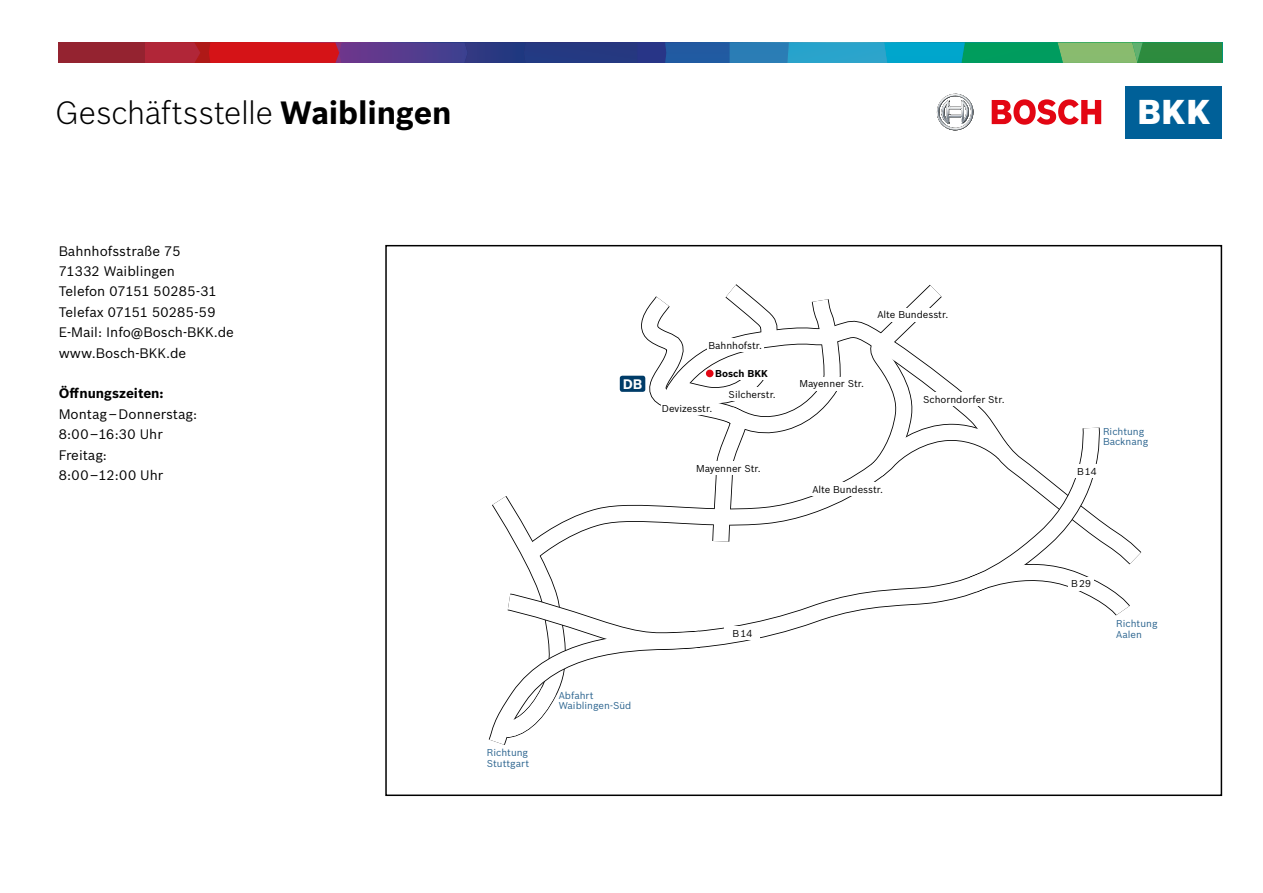
<style>
.page{position:relative;width:1263px;height:893px;background:#fff}
.page>*{position:absolute;margin:0;border:0;box-sizing:border-box;transform-origin:0 0}
.t1{font:900 33.75px "Bosch Sans";color:#fff}
.t2{font:300 31.5px "Bosch Sans";letter-spacing:-.01em;color:#000}
.t3{font:13.5px/20.4px "Bosch Sans";color:#000}
.t4{font:700 13.5px "Bosch Sans";color:#000}
.t5{font:700 13.5px "Bosch Sans";color:#fff}
.t6{font:9.75px "Bosch Sans";color:#000}
.t7{font:9.75px/10.6px "Bosch Sans";color:#2a638e}
.t8{font:700 9.75px "Bosch Sans";color:#000}
.s1{font-weight:700}
</style>
<div class="page">
<div style="left:59px;top:43px;width:86px;height:20px;background:#942330"></div>
<svg style="left:145px;top:43px;width:1077px;height:20px"></svg>
<svg style="left:992px;top:99px;width:109px;height:26px"></svg>
<svg style="left:937px;top:94px;width:37px;height:37px"></svg>
<div style="left:1125px;top:86px;width:97px;height:52px;background:#006098"></div>
<svg style="left:488px;top:284px;width:652px;height:461px"></svg>
<div style="left:1068px;top:577px;width:26px;height:13px;background:#fff"></div>
<div style="left:725px;top:626px;width:35px;height:14px;background:#fff"></div>
<div style="left:707px;top:338px;width:56px;height:14px;background:#fff"></div>
<div style="left:620px;top:376px;width:25px;height:16px;background:#003c68;border-radius:3px"></div>
<h2 class="t2" style="left:55px;top:91px;width:398px">Geschäftsstelle <span class="s1">Waiblingen</span></h2>
<h1 class="t1" style="left:1137px;top:91px;width:75px">BKK</h1>
<p class="t3" style="left:59px;top:240px;width:177px">Bahnhofsstraße 75<br>71332 Waiblingen<br>Telefon 07151 50285-31<br>Telefax 07151 50285-59<br>E-Mail: Info@Bosch-BKK.de www.Bosch-BKK.de</p>
<p class="t4" style="left:59px;top:383px;width:106px">Öffnungszeiten:</p>
<p class="t3" style="left:59px;top:403px;width:140px">Montag – Donnerstag:<br>8:00 –16:30 Uhr<br>Freitag:<br>8:00 –12:00 Uhr</p>
<p class="t5" style="left:623px;top:374px;width:21px">DB</p>
<p class="t6" style="left:708px;top:338px;width:55px">Bahnhofstr.</p>
<p class="t8" style="left:715px;top:366px;width:54px">Bosch BKK</p>
<p class="t6" style="left:729px;top:387px;width:49px">Silcherstr.</p>
<p class="t6" style="left:662px;top:401px;width:52px">Devizesstr.</p>
<p class="t6" style="left:696px;top:461px;width:66px">Mayenner Str.</p>
<p class="t6" style="left:877px;top:308px;width:72px">Alte Bundesstr.</p>
<p class="t6" style="left:799px;top:377px;width:66px">Mayenner Str.</p>
<p class="t6" style="left:923px;top:392px;width:83px">Schorndorfer Str.</p>
<p class="t6" style="left:812px;top:482px;width:72px">Alte Bundesstr.</p>
<p class="t7" style="left:487px;top:747px;width:44px">Richtung<br>Stuttgart</p>
<p class="t7" style="left:559px;top:689px;width:74px">Abfahrt<br>Waiblingen-Süd</p>
<p class="t6" style="left:733px;top:626px;width:21px">B 14</p>
<p class="t7" style="left:1103px;top:425px;width:47px">Richtung<br>Backnang</p>
<p class="t6" style="left:1077px;top:465px;width:21px">B 14</p>
<p class="t6" style="left:1071px;top:577px;width:21px">B 29</p>
<p class="t7" style="left:1116px;top:617px;width:43px">Richtung<br>Aalen</p>
</div>
